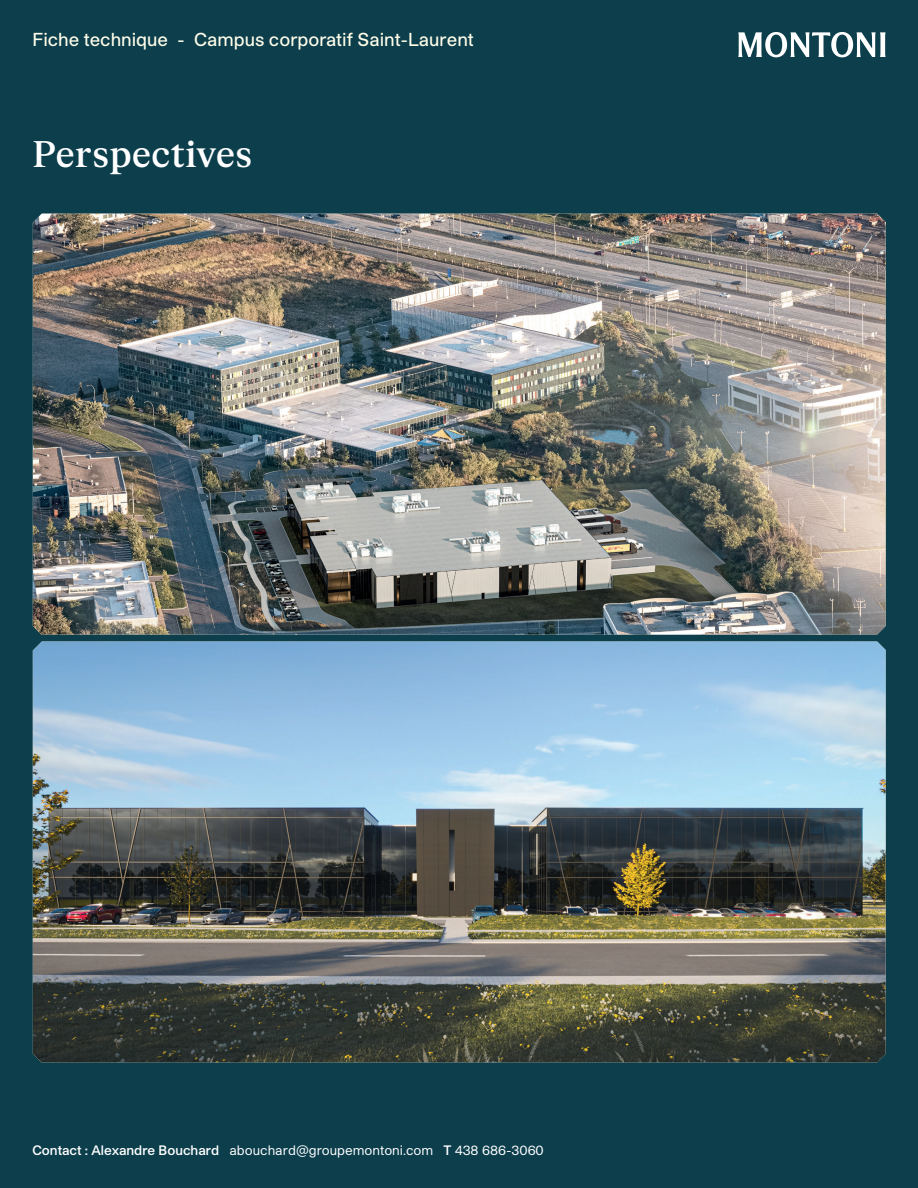
<style>
.page{position:relative;width:918px;height:1188px;background:#0c3e4c}
.page>*{position:absolute;margin:0;border:0;box-sizing:border-box;transform-origin:0 0}
.t1{font:500 36px "FK Roman Standard";color:#fff}
.t2{font:500 18px "Studio Pro";color:#fffde9}
.t3{font:13.2px "Studio Pro";color:#fff}
.s1{font-weight:600}
</style>
<div class="page">
<svg style="left:738px;top:32px;width:148px;height:25px"></svg>
<img style="left:33px;top:642px;width:853px;height:420px">
<img style="left:33px;top:214px;width:853px;height:420px">
<h2 class="t2" style="left:32px;top:27px;width:443px">Fiche technique - Campus corporatif Saint-Laurent</h2>
<h1 class="t1" style="left:32px;top:126px;width:222px">Perspectives</h1>
<p class="t3" style="left:32px;top:1142px;width:513px"><span class="s1">Contact : Alexandre Bouchard</span> abouchard@groupemontoni.com <span class="s1">T</span> 438 686-3060</p>
</div>
